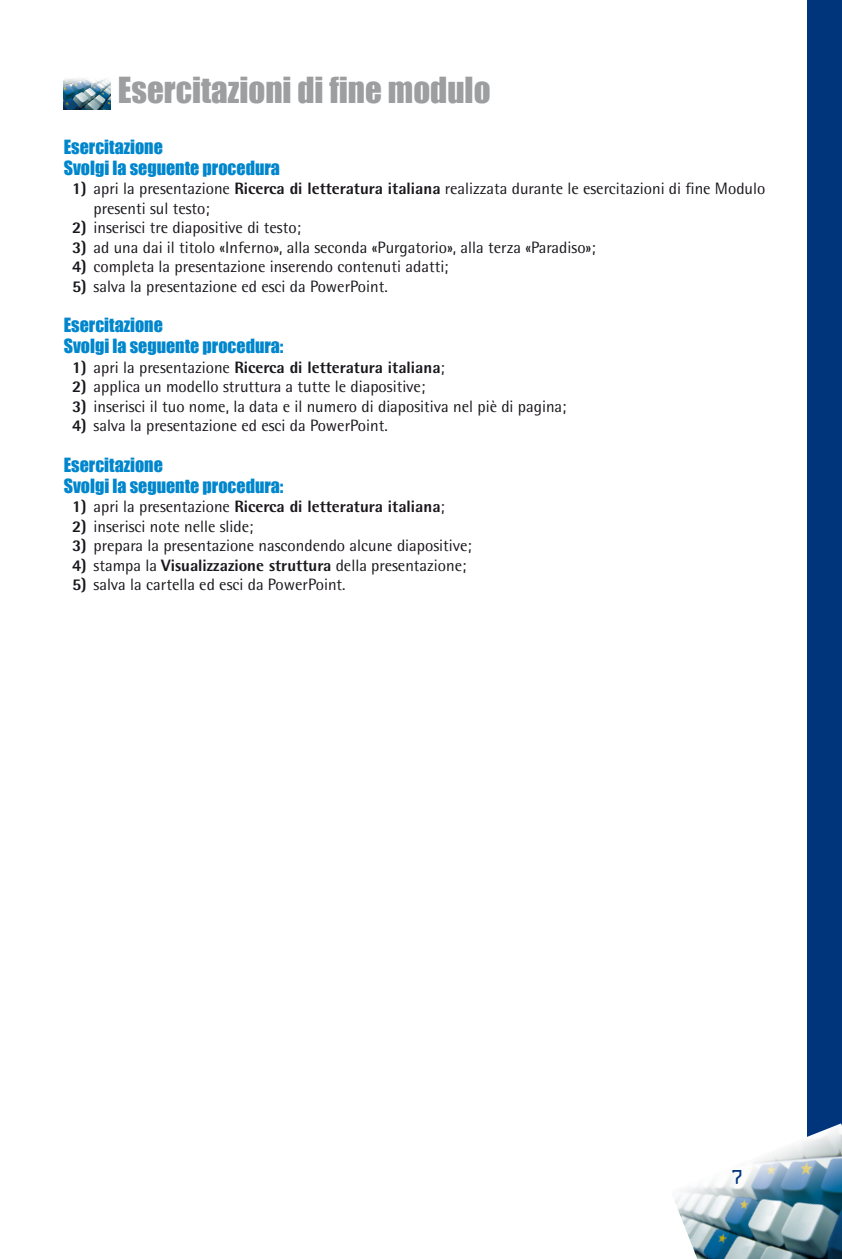
<style>
.page{position:relative;width:842px;height:1259px;background:#fff}
.page>*{position:absolute;margin:0;border:0;box-sizing:border-box;transform-origin:0 0}
.t1{font:33px "Impact";color:#9d9ea0}
.t2{font:18px/21px "Impact";color:#0086cc}
.t3{font:18px "OCRA";color:#00347b}
.t4{font:16.5px/19.5px "Rotis Semi Sans";color:#1a171c}
.t5{font:800 16.5px "Rotis Semi Sans";color:#1a171c}
.s1{font-weight:800}
.s2{font-weight:400}
</style>
<div class="page">
<div style="left:808px;top:0;width:34px;height:1259px;background:#00347b"></div>
<img style="left:675px;top:1123px;width:167px;height:136px">
<img style="left:64px;top:78px;width:46px;height:31px">
<h1 class="t1" style="left:118px;top:64px;width:374px">Esercitazioni di fine modulo</h1>
<p class="t2" style="left:64px;top:136px;width:218px">Esercitazione<br>Svolgi la seguente procedura</p>
<p class="t4" style="left:94px;top:179px;width:673px;text-indent:-22px"><span class="s1">1)</span> apri la presentazione <span class="s1">Ricerca di letteratura italiana</span> realizzata durante le esercitazioni di fine Modulo presenti sul testo;</p>
<p class="t4" style="left:72px;top:218px;width:230px"><span class="s1">2)</span> inserisci tre diapositive di testo;</p>
<p class="t4" style="left:72px;top:237px;width:525px"><span class="s1">3)</span> ad una dai il titolo «Inferno», alla seconda «Purgatorio», alla terza «Paradiso»;</p>
<p class="t4" style="left:72px;top:257px;width:378px"><span class="s1">4)</span> completa la presentazione inserendo contenuti adatti;</p>
<p class="t4" style="left:72px;top:276px;width:317px"><span class="s1">5)</span> salva la presentazione ed esci da PowerPoint.</p>
<p class="t2" style="left:64px;top:314px;width:221px">Esercitazione<br>Svolgi la seguente procedura:</p>
<p class="t5" style="left:72px;top:357px;width:374px">1) <span class="s2">apri la presentazione</span> Ricerca di letteratura italiana<span class="s2">;</span></p>
<p class="t4" style="left:72px;top:377px;width:355px"><span class="s1">2)</span> applica un modello struttura a tutte le diapositive;</p>
<p class="t4" style="left:72px;top:396px;width:496px"><span class="s1">3)</span> inserisci il tuo nome, la data e il numero di diapositiva nel piè di pagina;</p>
<p class="t4" style="left:72px;top:416px;width:317px"><span class="s1">4)</span> salva la presentazione ed esci da PowerPoint.</p>
<p class="t2" style="left:64px;top:454px;width:221px">Esercitazione<br>Svolgi la seguente procedura:</p>
<p class="t5" style="left:72px;top:496px;width:374px">1) <span class="s2">apri la presentazione</span> Ricerca di letteratura italiana<span class="s2">;</span></p>
<p class="t4" style="left:72px;top:516px;width:183px"><span class="s1">2)</span> inserisci note nelle slide;</p>
<p class="t4" style="left:72px;top:536px;width:401px"><span class="s1">3)</span> prepara la presentazione nascondendo alcune diapositive;</p>
<p class="t4" style="left:72px;top:555px;width:396px"><span class="s1">4)</span> stampa la <span class="s1">Visualizzazione struttura</span> della presentazione;</p>
<p class="t4" style="left:72px;top:575px;width:275px"><span class="s1">5)</span> salva la cartella ed esci da PowerPoint.</p>
<p class="t3" style="left:730px;top:1169px;width:14px">7</p>
</div>
